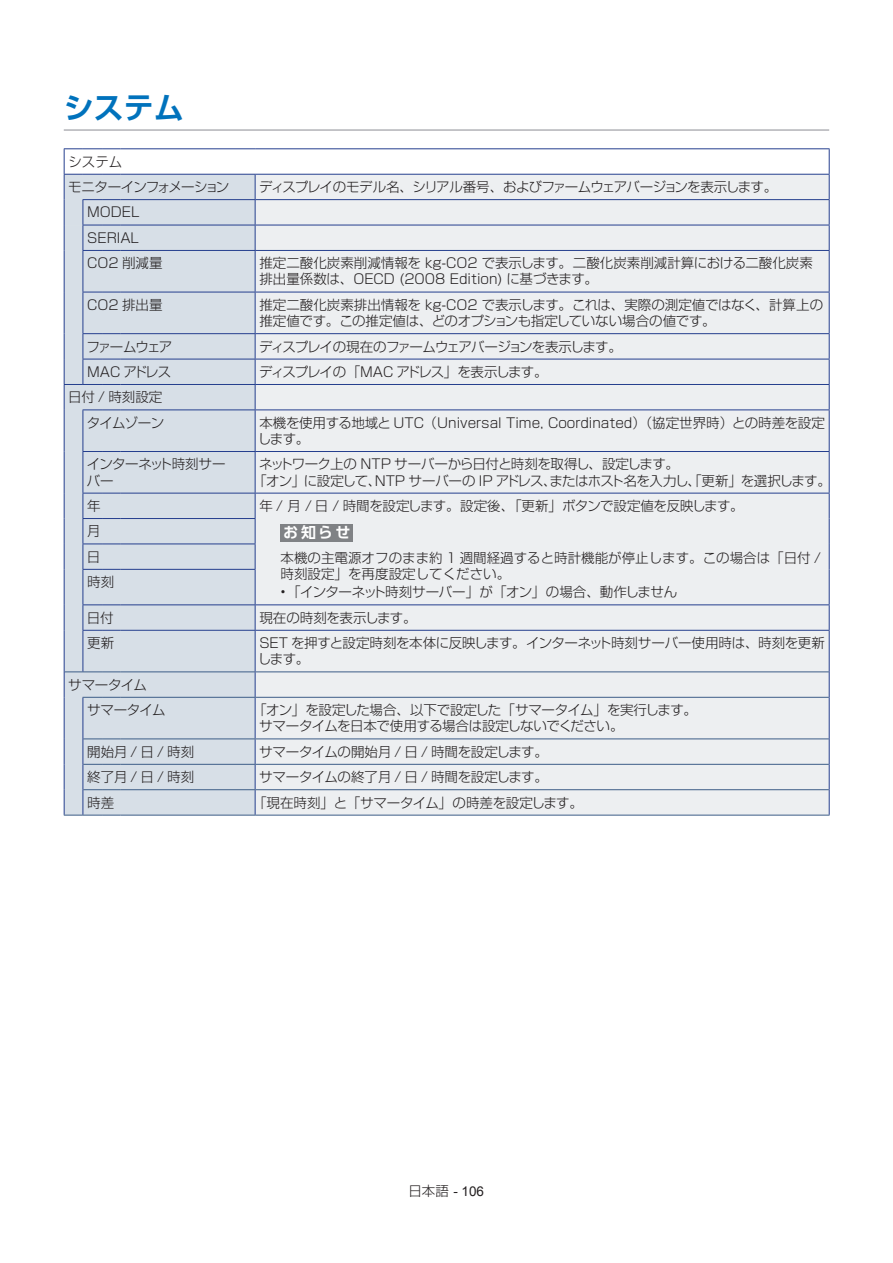
<style>
.page{position:relative;width:893px;height:1263px;background:#fff}
.page>*{position:absolute;margin:0;border:0;box-sizing:border-box;transform-origin:0 0}
.Head_1__top{font:700 30px "Shin Go Pro De";color:#0072bc}
.t1{font:700 15px "UD Shin Go Pro De";color:#fff}
._9pt_Body_OSD{font:300 13.5px/16.2px "Shin Go Pro";letter-spacing:-.025em;color:#231f20}
._9pt_Body_OSD-2{font:300 13.5px/16.2px "Shin Go Pro";color:#231f20}
.お知らせ_body_00{font:300 13.5px/16.2px "Shin Go Pro";color:#231f20}
._9pt_Body_OSD-3{font:300 13.5px "Shin Go Pro";letter-spacing:-.065em;color:#231f20}
._9pt_Body_OSD-4{font:300 13.5px "Shin Go Pro";letter-spacing:-.075em;color:#231f20}
._9pt_Body_OSD-5{font:300 13.5px "Shin Go Pro";letter-spacing:-.08em;color:#231f20}
.t2{font:13.5px "Arial";color:#231f20}
._9pt_Body_OSD-6{font:300 13.5px "Shin Go Pro";letter-spacing:-.12em;color:#231f20}
.Table_body_L{font:300 13.5px "Shin Go Pro";color:#231f20}
.s1{font-family:"Shin Go Pro";font-weight:300}
</style>
<div class="page">
<hr style="left:64px;top:129px;width:765px;height:2px;background:#b2b3b7">
<div style="left:255px;top:175px;width:574px;height:640px;background:#edeff1"></div>
<div style="left:65px;top:410px;width:190px;height:405px;background:#d7dfe7"></div>
<hr style="left:255px;top:148px;width:575px;height:1px;background:#253f8e">
<hr style="left:255px;top:174px;width:575px;height:1px;background:#253f8e">
<hr style="left:255px;top:199px;width:575px;height:1px;background:#253f8e">
<hr style="left:255px;top:225px;width:575px;height:1px;background:#253f8e">
<svg style="left:829px;top:149px;width:1px;height:101px"></svg>
<hr style="left:255px;top:250px;width:575px;height:1px;background:#253f8e">
<hr style="left:829px;top:251px;width:1px;height:41px;background:#253f8e">
<hr style="left:255px;top:292px;width:575px;height:1px;background:#253f8e">
<hr style="left:829px;top:292px;width:1px;height:41px;background:#253f8e">
<hr style="left:255px;top:333px;width:575px;height:1px;background:#253f8e">
<hr style="left:255px;top:359px;width:575px;height:1px;background:#253f8e">
<hr style="left:255px;top:384px;width:575px;height:1px;background:#253f8e">
<svg style="left:829px;top:334px;width:1px;height:75px"></svg>
<hr style="left:255px;top:409px;width:575px;height:1px;background:#253f8e">
<hr style="left:829px;top:410px;width:1px;height:41px;background:#253f8e">
<hr style="left:255px;top:451px;width:575px;height:1px;background:#253f8e">
<hr style="left:829px;top:452px;width:1px;height:41px;background:#253f8e">
<hr style="left:255px;top:493px;width:575px;height:1px;background:#253f8e">
<svg style="left:829px;top:493px;width:1px;height:76px"></svg>
<hr style="left:829px;top:569px;width:1px;height:35px;background:#253f8e">
<hr style="left:255px;top:604px;width:575px;height:1px;background:#253f8e">
<svg style="left:829px;top:605px;width:1px;height:25px"></svg>
<hr style="left:255px;top:630px;width:575px;height:1px;background:#253f8e">
<hr style="left:829px;top:631px;width:1px;height:41px;background:#253f8e">
<svg style="left:829px;top:672px;width:1px;height:25px"></svg>
<hr style="left:829px;top:697px;width:1px;height:42px;background:#253f8e">
<svg style="left:829px;top:739px;width:1px;height:76px"></svg>
<hr style="left:64px;top:410px;width:1px;height:41px;background:#253f8e">
<hr style="left:255px;top:410px;width:1px;height:41px;background:#253f8e">
<hr style="left:64px;top:451px;width:1px;height:42px;background:#253f8e">
<hr style="left:255px;top:452px;width:1px;height:41px;background:#253f8e">
<svg style="left:64px;top:493px;width:1px;height:76px"></svg>
<hr style="left:64px;top:569px;width:1px;height:36px;background:#253f8e">
<svg style="left:64px;top:605px;width:1px;height:25px"></svg>
<hr style="left:64px;top:630px;width:1px;height:42px;background:#253f8e">
<hr style="left:64px;top:697px;width:1px;height:42px;background:#253f8e">
<hr style="left:83px;top:698px;width:1px;height:41px;background:#253f8e">
<hr style="left:255px;top:698px;width:1px;height:40px;background:#253f8e">
<svg style="left:255px;top:739px;width:1px;height:76px"></svg>
<hr style="left:255px;top:671px;width:574px;height:1px;background:#3d5d87">
<hr style="left:121px;top:697px;width:134px;height:1px;background:#3d5d87">
<hr style="left:255px;top:697px;width:574px;height:1px;background:#3d5d87">
<hr style="left:121px;top:738px;width:134px;height:1px;background:#3d5d87">
<hr style="left:255px;top:738px;width:574px;height:1px;background:#3d5d87">
<hr style="left:255px;top:764px;width:574px;height:1px;background:#3d5d87">
<hr style="left:255px;top:789px;width:574px;height:1px;background:#3d5d87">
<hr style="left:255px;top:815px;width:575px;height:1px;background:#3d5d87">
<hr style="left:121px;top:671px;width:134px;height:1px;background:#3d5d87">
<svg style="left:64px;top:671px;width:57px;height:27px"></svg>
<svg style="left:255px;top:672px;width:1px;height:25px"></svg>
<hr style="left:121px;top:764px;width:134px;height:1px;background:#3d5d87">
<hr style="left:121px;top:789px;width:134px;height:1px;background:#3d5d87">
<svg style="left:64px;top:738px;width:57px;height:78px"></svg>
<hr style="left:121px;top:815px;width:134px;height:1px;background:#3d5d87">
<svg style="left:83px;top:451px;width:38px;height:1px"></svg>
<hr style="left:121px;top:451px;width:134px;height:1px;background:#253f8e">
<hr style="left:121px;top:493px;width:134px;height:1px;background:#253f8e">
<hr style="left:121px;top:518px;width:134px;height:1px;background:#253f8e">
<svg style="left:255px;top:493px;width:1px;height:76px"></svg>
<hr style="left:83px;top:570px;width:1px;height:34px;background:#253f8e">
<hr style="left:255px;top:570px;width:1px;height:34px;background:#253f8e">
<svg style="left:255px;top:605px;width:1px;height:25px"></svg>
<hr style="left:83px;top:631px;width:1px;height:40px;background:#253f8e">
<hr style="left:255px;top:631px;width:1px;height:40px;background:#253f8e">
<hr style="left:121px;top:543px;width:134px;height:1px;background:#253f8e">
<hr style="left:121px;top:569px;width:134px;height:1px;background:#253f8e">
<hr style="left:121px;top:604px;width:134px;height:1px;background:#253f8e">
<svg style="left:83px;top:604px;width:38px;height:27px"></svg>
<hr style="left:121px;top:630px;width:134px;height:1px;background:#253f8e">
<svg style="left:64px;top:148px;width:192px;height:262px"></svg>
<hr style="left:121px;top:384px;width:134px;height:1px;background:#253f8e">
<hr style="left:83px;top:410px;width:1px;height:41px;background:#253f8e">
<hr style="left:83px;top:452px;width:1px;height:41px;background:#253f8e">
<svg style="left:83px;top:493px;width:38px;height:77px"></svg>
<div style="left:281px;top:524px;width:72px;height:18px;background:#808285"></div>
<p class="Head_1__top" style="left:64px;top:83px;width:121px">システム</p>
<p class="Table_body_L" style="left:68px;top:150px;width:55px">システム</p>
<p class="_9pt_Body_OSD-3" style="left:68px;top:176px;width:163px">モニターインフォメーション</p>
<p class="_9pt_Body_OSD-3" style="left:259px;top:176px;width:520px">ディスプレイのモデル名、シリアル番号、およびファームウェアバージョンを表示します。</p>
<p class="_9pt_Body_OSD" style="left:87px;top:203px;width:54px">MODEL</p>
<p class="_9pt_Body_OSD" style="left:87px;top:228px;width:53px">SERIAL</p>
<p class="_9pt_Body_OSD" style="left:87px;top:253px;width:77px">CO2 削減量</p>
<p class="_9pt_Body_OSD-2" style="left:259px;top:253px;width:555px">推定二酸化炭素削減情報を kg-CO2 で表示します。二酸化炭素削減計算における二酸化炭素排出量係数は、OECD (2008 Edition) に基づきます。</p>
<p class="_9pt_Body_OSD" style="left:87px;top:295px;width:77px">CO2 排出量</p>
<p class="_9pt_Body_OSD-2" style="left:259px;top:295px;width:565px">推定二酸化炭素排出情報を kg-CO2 で表示します。これは、実際の測定値ではなく、計算上の推定値です。この推定値は、どのオプションも指定していない場合の値です。</p>
<p class="_9pt_Body_OSD-6" style="left:86px;top:335px;width:87px">ファームウェア</p>
<p class="_9pt_Body_OSD-4" style="left:259px;top:335px;width:364px">ディスプレイの現在のファームウェアバージョンを表示します。</p>
<p class="_9pt_Body_OSD" style="left:87px;top:362px;width:86px">MAC アドレス</p>
<p class="_9pt_Body_OSD-5" style="left:259px;top:361px;width:290px">ディスプレイの「MAC アドレス」を表示します。</p>
<p class="_9pt_Body_OSD" style="left:68px;top:387px;width:96px">日付 / 時刻設定</p>
<p class="_9pt_Body_OSD" style="left:87px;top:413px;width:79px">タイムゾーン</p>
<p class="_9pt_Body_OSD-2" style="left:258px;top:413px;width:569px">本機を使用する地域と UTC（Universal Time, Coordinated）（協定世界時）との時差を設定します。</p>
<p class="_9pt_Body_OSD" style="left:87px;top:454px;width:140px">インターネット時刻サーバー</p>
<p class="_9pt_Body_OSD" style="left:259px;top:454px;width:421px">ネットワーク上の NTP サーバーから日付と時刻を取得し、設定します。</p>
<p class="_9pt_Body_OSD" style="left:253px;top:471px;width:579px">「オン」に設定して、NTP サーバーの IP アドレス、またはホスト名を入力し、「更新」を選択します。</p>
<p class="_9pt_Body_OSD" style="left:87px;top:496px;width:15px">年</p>
<p class="_9pt_Body_OSD" style="left:259px;top:496px;width:486px">年 / 月 / 日 / 時間を設定します。設定後、「更新」ボタンで設定値を反映します。</p>
<p class="t1" style="left:283px;top:520px;width:69px">お知らせ</p>
<p class="お知らせ_body_00" style="left:281px;top:548px;width:542px">本機の主電源オフのまま約 1 週間経過すると時計機能が停止します。この場合は「日付 /時刻設定」を再度設定してください。</p>
<p class="_9pt_Body_OSD" style="left:281px;top:582px;width:398px">•「インターネット時刻サーバー」が「オン」の場合、動作しません</p>
<p class="_9pt_Body_OSD" style="left:87px;top:521px;width:15px">月</p>
<p class="_9pt_Body_OSD" style="left:87px;top:547px;width:15px">日</p>
<p class="_9pt_Body_OSD" style="left:87px;top:572px;width:28px">時刻</p>
<p class="_9pt_Body_OSD" style="left:87px;top:608px;width:28px">日付</p>
<p class="_9pt_Body_OSD" style="left:259px;top:608px;width:159px">現在の時刻を表⽰します。</p>
<p class="_9pt_Body_OSD" style="left:87px;top:633px;width:28px">更新</p>
<p class="_9pt_Body_OSD" style="left:258px;top:633px;width:569px">SET を押すと設定時刻を本体に反映します。インターネット時刻サーバー使用時は、時刻を更新します。</p>
<p class="_9pt_Body_OSD" style="left:68px;top:675px;width:80px">サマータイム</p>
<p class="_9pt_Body_OSD" style="left:87px;top:700px;width:80px">サマータイム</p>
<p class="_9pt_Body_OSD" style="left:253px;top:700px;width:445px">「オン」を設定した場合、以下で設定した「サマータイム」を実⾏します。</p>
<p class="_9pt_Body_OSD" style="left:259px;top:716px;width:366px">サマータイムを⽇ 本で使⽤する場合は設定しないでください。</p>
<p class="_9pt_Body_OSD" style="left:87px;top:742px;width:109px">開始月/日/時刻</p>
<p class="_9pt_Body_OSD" style="left:259px;top:742px;width:290px">サマータイムの開始⽉ / ⽇ / 時間を設定します。</p>
<p class="_9pt_Body_OSD" style="left:87px;top:767px;width:109px">終了月/日/時刻</p>
<p class="_9pt_Body_OSD" style="left:259px;top:767px;width:290px">サマータイムの終了⽉ / ⽇ / 時間を設定します。</p>
<p class="_9pt_Body_OSD" style="left:87px;top:793px;width:28px">時差</p>
<p class="_9pt_Body_OSD" style="left:253px;top:793px;width:331px">「現在時刻」と「サマータイム」の時差を設定します。</p>
<p class="t2" style="left:409px;top:1182px;width:77px"><span class="s1">日本語</span> - 106</p>
</div>
